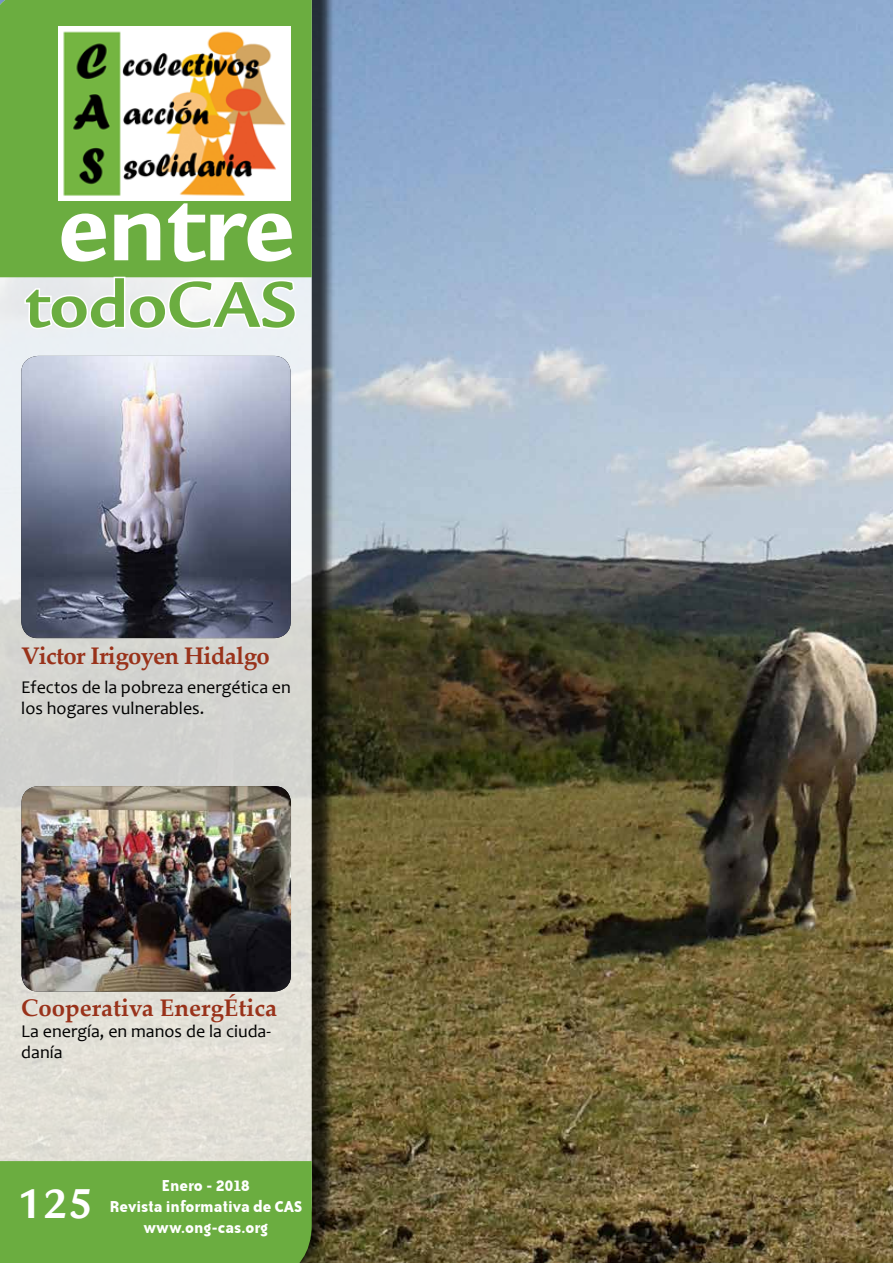
<style>
.page{position:relative;width:893px;height:1263px;background:#fff}
.page>*{position:absolute;margin:0;border:0;box-sizing:border-box;transform-origin:0 0}
.t1{font:700 108px "Legacy Sans LT";color:#fff}
.t2{font:700 70.5px "Legacy Sans LT";color:#6bad40}
.t3{font:700 45px "Legacy Sans LT";color:#fff}
.t4{font:700 24px "Palatino Linotype";letter-spacing:-.025em;color:#99321a}
.t5{font:700 24px "Palatino Linotype";color:#99321a}
.t6{font:18px/21px "Candara";color:#000}
.t7{font:18px/21px "Bailey Sans ITCTT Bold";color:#fff;text-align:center}
</style>
<div class="page">
<img style="left:335px;top:0;width:558px;height:1263px">
<div style="left:0;top:0;width:335px;height:1263px;background:#000;opacity:.89"></div>
<svg style="left:0;top:277px;width:312px;height:884px;background:#dcdbd6"></svg>
<div style="left:0;top:0;width:312px;height:277px;background:#6bad40"></div>
<svg style="left:23px;top:275px;width:275px;height:74px"></svg>
<div style="left:0;top:1161px;width:312px;height:102px;background:#6bad40"></div>
<img style="left:21px;top:356px;width:270px;height:282px">
<img style="left:59px;top:26px;width:232px;height:174px">
<img style="left:22px;top:786px;width:269px;height:205px">
<h1 class="t1" style="left:58px;top:164px;width:237px">entre</h1>
<h2 class="t2" style="left:25px;top:264px;width:274px">todoCAS</h2>
<h3 class="t4" style="left:21px;top:639px;width:250px">Victor Irigoyen Hidalgo</h3>
<p class="t6" style="left:21px;top:677px;width:271px">Efectos de la pobreza energética en los hogares vulnerables.</p>
<h3 class="t5" style="left:21px;top:990px;width:257px">Cooperativa EnergÉtica</h3>
<p class="t6" style="left:21px;top:1020px;width:251px">La energía, en manos de la ciuda&shy;danía</p>
<h3 class="t3" style="left:18px;top:1178px;width:77px">125</h3>
<p class="t7" style="left:109px;top:1174px;width:194px">Enero - 2018<br>Revista informativa de CAS www.ong-cas.org</p>
</div>
